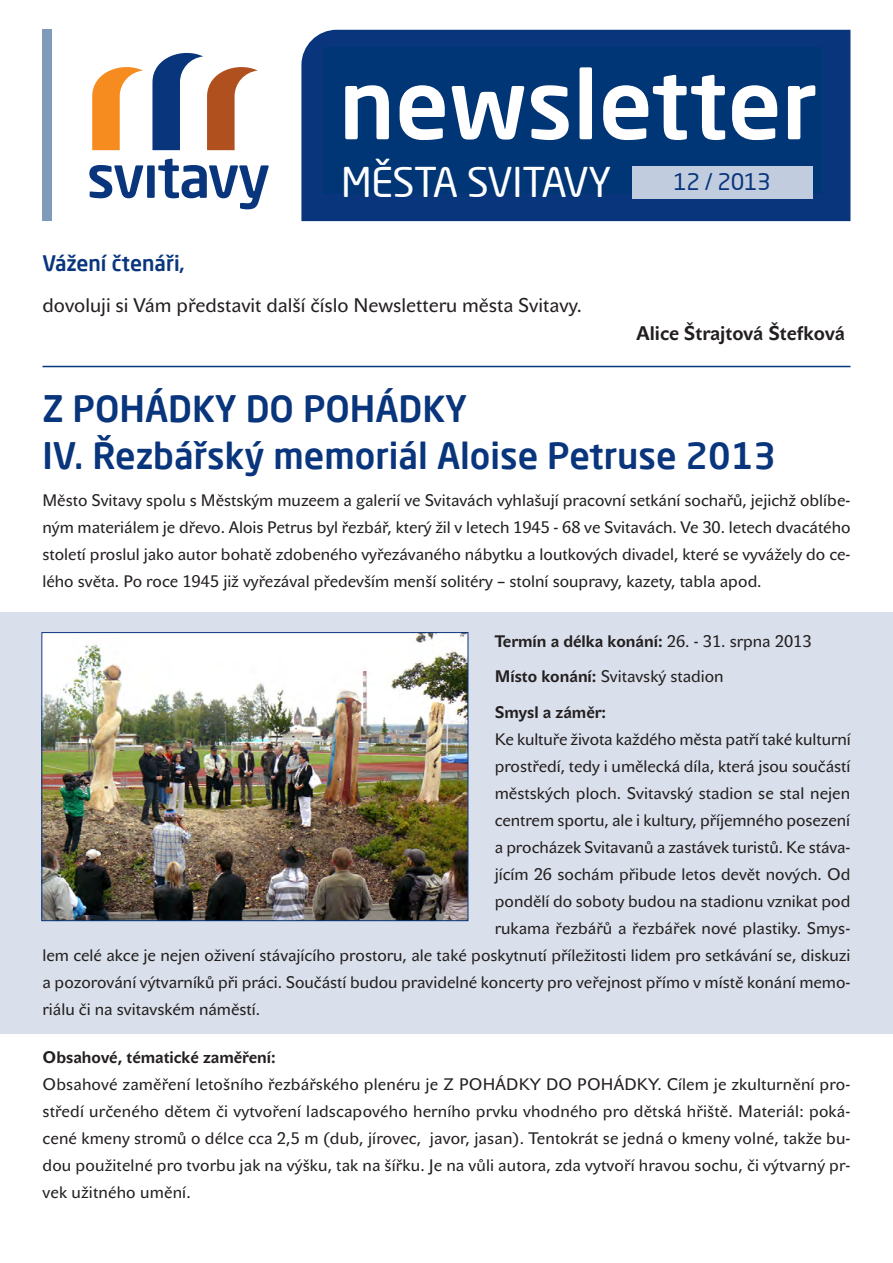
<style>
.page{position:relative;width:893px;height:1263px;background:#fff}
.page>*{position:absolute;margin:0;border:0;box-sizing:border-box;transform-origin:0 0}
.t1{font:500 94.5px "Neo Sans Pro";color:#fff}
.t2{font:40.2px "Neo Sans Pro";letter-spacing:-.02em;color:#fff}
.t3{font:500 35.85px "Neo Sans Pro";color:#08357c}
.t4{font:22.65px "Neo Sans Pro";letter-spacing:-.02em;color:#08357c}
.ZÁKLADNÍ_TEXT{font:500 21px "Neo Sans Pro";color:#08357c}
.ZÁKLADNÍ_TEXT-2{font:19.5px "John Sans Text Pro";color:#231f20}
.ZÁKLADNÍ_TEXT-3{font:700 19.5px "John Sans Text Pro";color:#231f20}
.ZÁKLADNÍ_TEXT-4{font:16.5px/27px "John Sans Text Pro";color:#231f20;text-align:justify}
.ZÁKLADNÍ_TEXT-5{font:700 16.5px "John Sans Text Pro";color:#231f20}
.s1{font-weight:400}
.s2{font-weight:700}
</style>
<div class="page">
<div style="left:0;top:612px;width:893px;height:421px;background:#dae0eb"></div>
<div style="left:301px;top:30px;width:549px;height:191px;background:#08357c"></div>
<svg style="left:89px;top:159px;width:180px;height:50px"></svg>
<svg style="left:152px;top:53px;width:106px;height:97px"></svg>
<svg style="left:92px;top:67px;width:51px;height:83px"></svg>
<div style="left:43px;top:30px;width:9px;height:191px;background:#809aba"></div>
<div style="left:323px;top:48px;width:499px;height:146px;background:#003576"></div>
<div style="left:632px;top:166px;width:180px;height:32px;background:#c1cdde"></div>
<hr style="left:43px;top:366px;width:807px;height:1px;background:#08357c">
<img style="left:43px;top:634px;width:423px;height:285px">
<div style="left:41px;top:632px;width:427px;height:289px;border:1px solid #08357c"></div>
<p class="t1" style="left:339px;top:45px;width:480px">newsletter</p>
<p class="t2" style="left:341px;top:158px;width:272px">MĚSTA SVITAVY</p>
<p class="t4" style="left:673px;top:168px;width:99px">12 / 2013</p>
<p class="ZÁKLADNÍ_TEXT" style="left:43px;top:250px;width:144px">Vážení čtenáři,</p>
<p class="ZÁKLADNÍ_TEXT-2" style="left:43px;top:294px;width:541px">dovoluji si Vám představit další číslo Newsletteru města Svitavy.</p>
<p class="ZÁKLADNÍ_TEXT-3" style="left:637px;top:322px;width:210px">Alice Štrajtová Štefková</p>
<p class="t3" style="left:43px;top:386px;width:426px">Z POHÁDKY DO POHÁDKY</p>
<p class="t3" style="left:43px;top:433px;width:735px">IV. Řezbářský memoriál Aloise Petruse 2013</p>
<p class="ZÁKLADNÍ_TEXT-4" style="left:43px;top:487px;width:809px">Město Svitavy spolu s Městským muzeem a galerií ve Svitavách vyhlašují pracovní setkání sochařů, jejichž oblíbe&shy;ným materiálem je dřevo. Alois Petrus byl řezbář, který žil v letech 1945 - 68 ve Svitavách. Ve 30. letech dvacátého století proslul jako autor bohatě zdobeného vyřezávaného nábytku a loutkových divadel, které se vyvážely do ce&shy;lého světa. Po roce 1945 již vyřezával především menší solitéry – stolní soupravy, kazety, tabla apod.</p>
<p class="ZÁKLADNÍ_TEXT-5" style="left:495px;top:632px;width:318px">Termín a délka konání: <span class="s1">26. - 31. srpna 2013</span></p>
<p class="ZÁKLADNÍ_TEXT-4" style="left:495px;top:663px;width:230px"><span class="s2">Místo konání:</span> Svitavský stadion</p>
<p class="ZÁKLADNÍ_TEXT-5" style="left:495px;top:702px;width:113px">Smysl a záměr:</p>
<p class="ZÁKLADNÍ_TEXT-4" style="left:495px;top:726px;width:357px">Ke kultuře života každého města patří také kulturní</p>
<p class="ZÁKLADNÍ_TEXT-4" style="left:495px;top:753px;width:357px">prostředí, tedy i umělecká díla, která jsou součástí</p>
<p class="ZÁKLADNÍ_TEXT-4" style="left:495px;top:780px;width:357px">městských ploch. Svitavský stadion se stal nejen</p>
<p class="ZÁKLADNÍ_TEXT-4" style="left:495px;top:807px;width:357px">centrem sportu, ale i kultury, příjemného posezení</p>
<p class="ZÁKLADNÍ_TEXT-4" style="left:495px;top:834px;width:357px">a procházek Svitavanů a zastávek turistů. Ke stáva-</p>
<p class="ZÁKLADNÍ_TEXT-4" style="left:495px;top:861px;width:357px">jícím 26 sochám přibude letos devět nových. Od</p>
<p class="ZÁKLADNÍ_TEXT-4" style="left:495px;top:888px;width:357px">pondělí do soboty budou na stadionu vznikat pod</p>
<p class="ZÁKLADNÍ_TEXT-4" style="left:495px;top:915px;width:357px">rukama řezbářů a řezbářek nové plastiky. Smys-</p>
<p class="ZÁKLADNÍ_TEXT-4" style="left:43px;top:942px;width:809px">lem celé akce je nejen oživení stávajícího prostoru, ale také poskytnutí příležitosti lidem pro setkávání se, diskuzi</p>
<p class="ZÁKLADNÍ_TEXT-4" style="left:43px;top:969px;width:809px">a pozorování výtvarníků při práci. Součástí budou pravidelné koncerty pro veřejnost přímo v místě konání memo-</p>
<p class="ZÁKLADNÍ_TEXT-4" style="left:43px;top:996px;width:219px">riálu či na svitavském náměstí.</p>
<p class="ZÁKLADNÍ_TEXT-5" style="left:43px;top:1047px;width:235px">Obsahové, tématické zaměření:</p>
<p class="ZÁKLADNÍ_TEXT-4" style="left:43px;top:1071px;width:809px">Obsahové zaměření letošního řezbářského plenéru je Z POHÁDKY DO POHÁDKY. Cílem je zkulturnění pro&shy;středí určeného dětem či vytvoření ladscapového herního prvku vhodného pro dětská hřiště. Materiál: poká&shy;cené kmeny stromů o délce cca 2,5 m (dub, jírovec, javor, jasan). Tentokrát se jedná o kmeny volné, takže bu&shy;dou použitelné pro tvorbu jak na výšku, tak na šířku. Je na vůli autora, zda vytvoří hravou sochu, či výtvarný pr&shy;vek užitného umění.</p>
</div>
